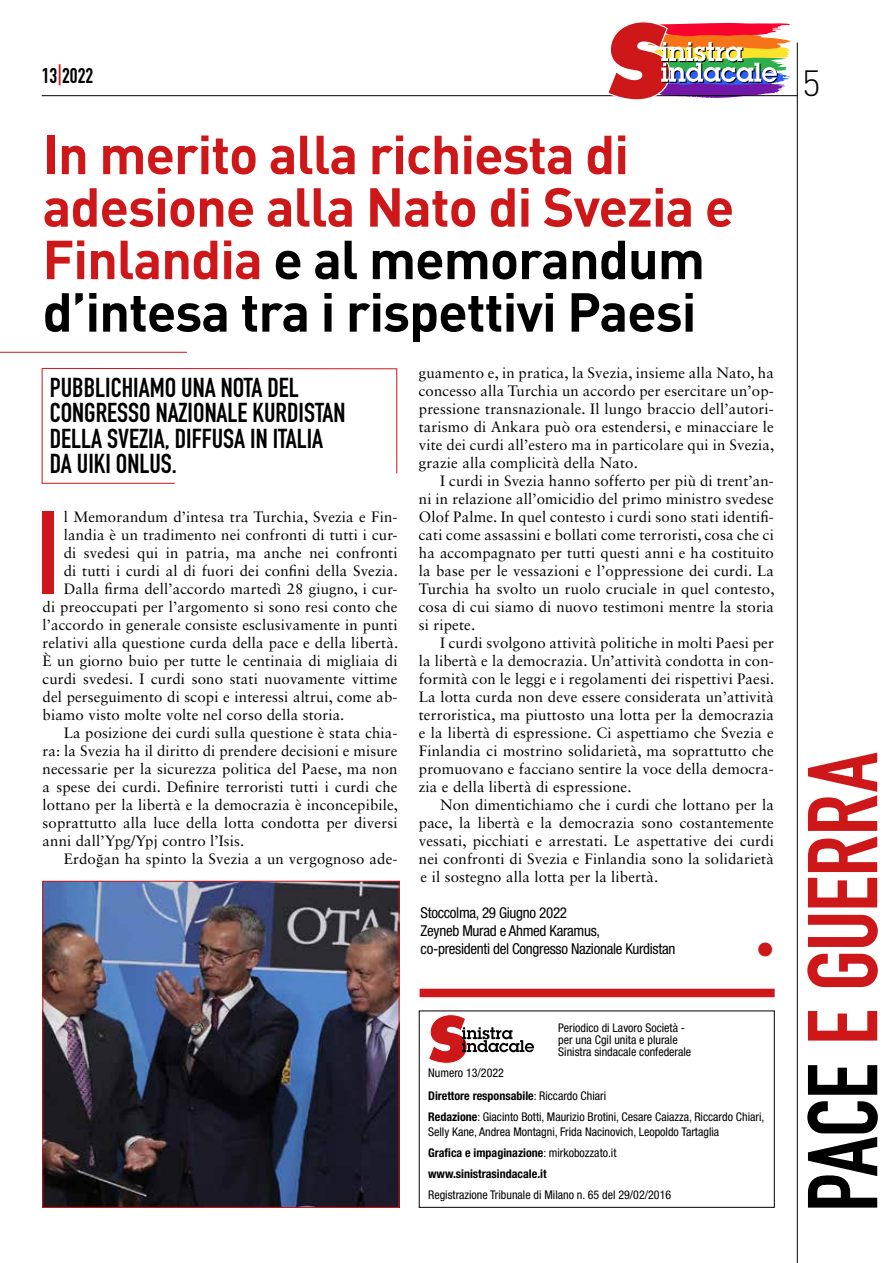
<style>
.page{position:relative;width:893px;height:1263px;background:#fff}
.page>*{position:absolute;margin:0;border:0;box-sizing:border-box;transform-origin:0 0}
.t1{font:116.1px "DIN Engschrift Std";color:#cd1719}
.t2{font:97.35px "DIN Engschrift Std";letter-spacing:-.01em;color:#cd1719}
.t3{font:700 54px/52.5px "DIN";letter-spacing:-.02em;color:#cd1719}
.t4{font:300 36px "DIN";color:#000}
.t5{font:27px/25.5px "DIN Engschrift Std";color:#000}
.t6{font:21px "DIN Engschrift Std";color:#000}
.t7{font:15px/18px "Sabon LT Std";letter-spacing:.01em;color:#000;text-align:justify}
.t8{font:condensed 15px/18px "Helvetica Neue LT Std";letter-spacing:-.02em;color:#000}
.t9{font:15px "Zapf Dingbats IT Cby BT";color:#cd1719}
.t10{font:condensed 12px/12px "Helvetica Neue LT Std";color:#000}
.t11{font:700 condensed 12px/21px "Helvetica Neue LT Std";color:#000}
.s1{color:#cd1719}
.s2{color:#000}
.s3{font-family:"Times New Roman"}
.s4{font-weight:700}
.s5{font-weight:400}
</style>
<div class="page">
<hr style="left:42px;top:95px;width:756px;height:1px;background:#000">
<hr style="left:797px;top:43px;width:1px;height:1220px;background:#000">
<svg style="left:606px;top:22px;width:185px;height:78px"></svg>
<hr style="left:0;top:352px;width:187px;height:1px;background:#cd1719">
<img style="left:45px;top:883px;width:352px;height:323px">
<div style="left:43px;top:881px;width:356px;height:327px;border:1px solid #cd1719"></div>
<svg style="left:41px;top:368px;width:356px;height:116px"></svg>
<svg style="left:428px;top:1014px;width:106px;height:50px"></svg>
<div style="left:419px;top:1010px;width:356px;height:198px;border:1px solid #000"></div>
<div style="left:420px;top:989px;width:355px;height:8px;background:#cd1719"></div>
<h3 class="t6" style="left:42px;top:63px;width:53px">13<span class="s1">|</span>2022</h3>
<h3 class="t4" style="left:802px;top:61px;width:20px">5</h3>
<h3 class="t3" style="left:43px;top:126px;width:693px">In merito alla richiesta di adesione alla Nato di Svezia e<br>Finlandia <span class="s2">e al memorandum d’intesa tra i rispettivi Paesi</span></h3>
<h3 class="t5" style="left:50px;top:375px;width:297px">PUBBLICHIAMO UNA NOTA DEL<br>CONGRESSO NAZIONALE KURDISTAN<br>DELLA SVEZIA, DIFFUSA IN ITALIA<br>DA UIKI ONLUS.</h3>
<h1 class="t1" style="left:37px;top:485px;width:25px">I</h1>
<p class="t7" style="left:64px;top:508px;width:335px">l Memorandum d’intesa tra Turchia, Svezia e Fin-</p>
<p class="t7" style="left:64px;top:526px;width:335px">landia è un tradimento nei confronti di tutti i cur-</p>
<p class="t7" style="left:64px;top:544px;width:335px">di svedesi qui in patria, ma anche nei confronti</p>
<p class="t7" style="left:64px;top:562px;width:336px">di tutti i curdi al di fuori dei confini della Svezia.</p>
<p class="t7" style="left:64px;top:580px;width:335px">Dalla firma dell’accordo martedì 28 giugno, i cur-</p>
<p class="t7" style="left:43px;top:598px;width:357px">di preoccupati per l’argomento si sono resi conto che</p>
<p class="t7" style="left:43px;top:616px;width:357px">l’accordo in generale consiste esclusivamente in punti</p>
<p class="t7" style="left:43px;top:634px;width:357px">relativi alla questione curda della pace e della libertà.</p>
<p class="t7" style="left:43px;top:652px;width:356px">È un giorno buio per tutte le centinaia di migliaia di</p>
<p class="t7" style="left:43px;top:670px;width:357px">curdi svedesi. I curdi sono stati nuovamente vittime</p>
<p class="t7" style="left:43px;top:688px;width:357px">del perseguimento di scopi e interessi altrui, come ab-</p>
<p class="t7" style="left:43px;top:706px;width:303px">biamo visto molte volte nel corso della storia.</p>
<p class="t7" style="left:64px;top:724px;width:335px">La posizione dei curdi sulla questione è stata chia-</p>
<p class="t7" style="left:43px;top:742px;width:357px">ra: la Svezia ha il diritto di prendere decisioni e misure</p>
<p class="t7" style="left:43px;top:760px;width:357px">necessarie per la sicurezza politica del Paese, ma non</p>
<p class="t7" style="left:43px;top:778px;width:357px">a spese dei curdi. Definire terroristi tutti i curdi che</p>
<p class="t7" style="left:43px;top:796px;width:357px">lottano per la libertà e la democrazia è inconcepibile,</p>
<p class="t7" style="left:43px;top:814px;width:357px">soprattutto alla luce della lotta condotta per diversi</p>
<p class="t7" style="left:43px;top:832px;width:203px">anni dall’Ypg/Ypj contro l’Isis.</p>
<p class="t7" style="left:64px;top:850px;width:335px">Erdo<span class="s3">ğ</span>an ha spinto la Svezia a un vergognoso ade-</p>
<p class="t7" style="left:419px;top:364px;width:357px">guamento e, in pratica, la Svezia, insieme alla Nato, ha concesso alla Turchia un accordo per esercitare un’op&shy;pressione transnazionale. Il lungo braccio dell’autori&shy;tarismo di Ankara può ora estendersi, e minacciare le vite dei curdi all’estero ma in particolare qui in Svezia, grazie alla complicità della Nato.</p>
<p class="t7" style="left:419px;top:472px;width:357px;text-indent:21px">I curdi in Svezia hanno sofferto per più di trent’an&shy;ni in relazione all’omicidio del primo ministro svedese Olof Palme. In quel contesto i curdi sono stati identifi&shy;cati come assassini e bollati come terroristi, cosa che ci ha accompagnato per tutti questi anni e ha costituito la base per le vessazioni e l’oppressione dei curdi. La Turchia ha svolto un ruolo cruciale in quel contesto, cosa di cui siamo di nuovo testimoni mentre la storia si ripete.</p>
<p class="t7" style="left:419px;top:634px;width:357px;text-indent:21px">I curdi svolgono attività politiche in molti Paesi per la libertà e la democrazia. Un’attività condotta in con&shy;formità con le leggi e i regolamenti dei rispettivi Paesi.<br>La lotta curda non deve essere considerata un’attività terroristica, ma piuttosto una lotta per la democrazia e la libertà di espressione. Ci aspettiamo che Svezia e Finlandia ci mostrino solidarietà, ma soprattutto che promuovano e facciano sentire la voce della democra&shy;zia e della libertà di espressione.</p>
<p class="t7" style="left:419px;top:796px;width:357px;text-indent:21px">Non dimentichiamo che i curdi che lottano per la pace, la libertà e la democrazia sono costantemente vessati, picchiati e arrestati. Le aspettative dei curdi nei confronti di Svezia e Finlandia sono la solidarietà e il sostegno alla lotta per la libertà.</p>
<p class="t8" style="left:421px;top:904px;width:256px">Stoccolma, 29 Giugno 2022<br>Zeyneb Murad e Ahmed Karamus,<br>co-presidenti del Congresso Nazionale Kurdistan</p>
<p class="t9" style="left:758px;top:942px;width:17px">●</p>
<p class="t10" style="left:558px;top:1022px;width:135px">Periodico di Lavoro Società - per una Cgil unita e plurale<br>Sinistra sindacale confederale</p>
<p class="t10" style="left:428px;top:1061px;width:180px;line-height:22.5px">Numero 13/2022<br><span class="s4">Direttore responsabile</span>: Riccardo Chiari</p>
<p class="t10" style="left:428px;top:1109px;width:338px;line-height:15px"><span class="s4">Redazione</span>: Giacinto Botti, Maurizio Brotini, Cesare Caiazza, Riccardo Chiari,<br>Selly Kane, Andrea Montagni, Frida Nacinovich, Leopoldo Tartaglia</p>
<p class="t11" style="left:428px;top:1142px;width:190px">Grafica e impaginazione<span class="s5">: mirkobozzato.it </span>www.sinistrasindacale.it</p>
<p class="t10" style="left:428px;top:1188px;width:245px">Registrazione Tribunale di Milano n. 65 del 29/02/2016</p>
<h2 class="t2" style="left:786px;top:1212px;width:461px;rotate:-90deg"><span class="s2">PACE</span> E GUERRA</h2>
</div>
